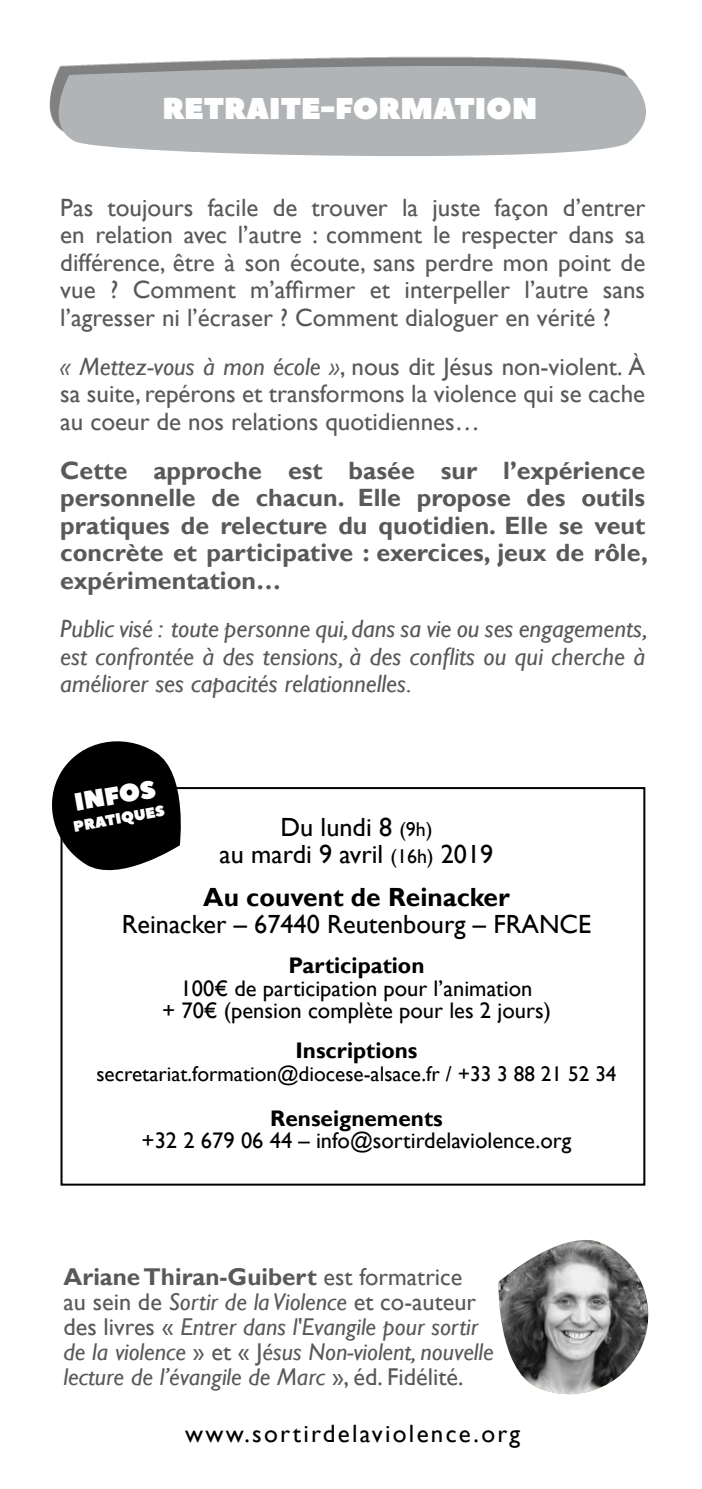
<style>
.page{position:relative;width:702px;height:1489px;background:#fff}
.page>*{position:absolute;margin:0;border:0;box-sizing:border-box;transform-origin:0 0}
.t1{font:30px "Peace Sans";color:#fff}
.t2{font:26.25px/27.5px "Gill Sans";color:#000;text-align:center}
.t3{font:700 26.25px "Gill Sans";color:#000}
.t4{font:25px/27.5px "Gill Sans";color:#58595b;text-align:justify}
.t5{font:700 25px/27.5px "Gill Sans";color:#58595b;text-align:justify}
.t6{font:italic 25px/27.5px "Gill Sans";color:#58595b;text-align:justify}
.t7{font:25px "Gill Sans";letter-spacing:.09em;color:#000}
.t8{font:25px "Peace Sans";color:#fff}
.t9{font:italic 24.25px/25px "Gill Sans";color:#58595b}
.t10{font:22.5px/22.5px "Gill Sans";color:#000;text-align:center}
.t11{font:700 22.5px "Gill Sans";color:#000}
.t12{font:21.25px "Gill Sans";color:#000}
.t13{font:15px "Peace Sans";color:#fff}
.s1{font-style:italic}
.s2{font-size:20px}
.s3{font-weight:700;font-style:normal}
.s4{font-style:normal}
</style>
<div class="page">
<svg style="left:49px;top:56px;width:597px;height:100px;background:#b4b7b8"></svg>
<div style="left:60px;top:787px;width:585px;height:398px;border:2px solid #000"></div>
<svg style="left:52px;top:741px;width:136px;height:143px"></svg>
<svg style="left:498px;top:1239px;width:151px;height:156px"></svg>
<p class="t1" style="left:162px;top:88px;width:376px">RETRAITE-FORMATION</p>
<p class="t4" style="left:60px;top:194px;width:586px">Pas toujours facile de trouver la juste façon d’entrer en relation avec l’autre : comment le respecter dans sa différence, être à son écoute, sans perdre mon point de vue ? Comment m’affirmer et interpeller l’autre sans l’agresser ni l’écraser ? Comment dialoguer en vérité ?</p>
<p class="t4" style="left:60px;top:353px;width:586px"><span class="s1">« Mettez-vous à mon école »</span>, nous dit Jésus non-violent. À sa suite, repérons et transformons la violence qui se cache au coeur de nos relations quotidiennes…</p>
<p class="t5" style="left:60px;top:457px;width:589px">Cette approche est basée sur l’expérience personnelle de chacun. Elle propose des outils pratiques de relecture du quotidien. Elle se veut concrète et participative : exercices, jeux de rôle, expérimentation…</p>
<p class="t6" style="left:60px;top:615px;width:589px">Public visé : toute personne qui, dans sa vie ou ses engagements, est confrontée à des tensions, à des conflits ou qui cherche à améliorer ses capacités relationnelles.</p>
<p class="t8" style="left:72px;top:786px;width:84px;rotate:-10deg">INFOS</p>
<p class="t13" style="left:72px;top:816px;width:94px;rotate:-10deg">PRATIQUES</p>
<p class="t2" style="left:219px;top:813px;width:275px">Du lundi 8 <span class="s2">(9h)<br></span>au mardi 9 avril <span class="s2">(16h)</span> 2019</p>
<p class="t3" style="left:203px;top:880px;width:308px">Au couvent de Reinacker</p>
<p class="t2" style="left:122px;top:911px;width:471px">Reinacker – 67440 Reutenbourg – FRANCE</p>
<p class="t11" style="left:288px;top:952px;width:137px">Participation</p>
<p class="t10" style="left:162px;top:977px;width:390px">100€ de participation pour l’animation<br>+ 70€ (pension complète pour les 2 jours)</p>
<p class="t11" style="left:295px;top:1037px;width:124px">Inscriptions</p>
<p class="t12" style="left:96px;top:1061px;width:521px">secretariat.formation@diocese-alsace.fr / +33 3 88 21 52 34</p>
<p class="t11" style="left:270px;top:1104px;width:174px">Renseignements</p>
<p class="t10" style="left:141px;top:1129px;width:431px">+32 2 679 06 44 – info@sortirdelaviolence.org</p>
<p class="t9" style="left:64px;top:1264px;width:431px"><span class="s3">Ariane Thiran-Guibert</span> <span class="s4">est formatrice<br>au sein de</span> Sortir de la Violence <span class="s4">et co-auteur des livres «</span> Entrer dans l'Evangile pour sortir de la violence <span class="s4">» et « J</span>ésus Non-violent, nouvelle lecture de l’évangile de Marc <span class="s4">», éd. Fidélité.</span></p>
<p class="t7" style="left:185px;top:1418px;width:336px">www.sortirdelaviolence.org</p>
</div>
